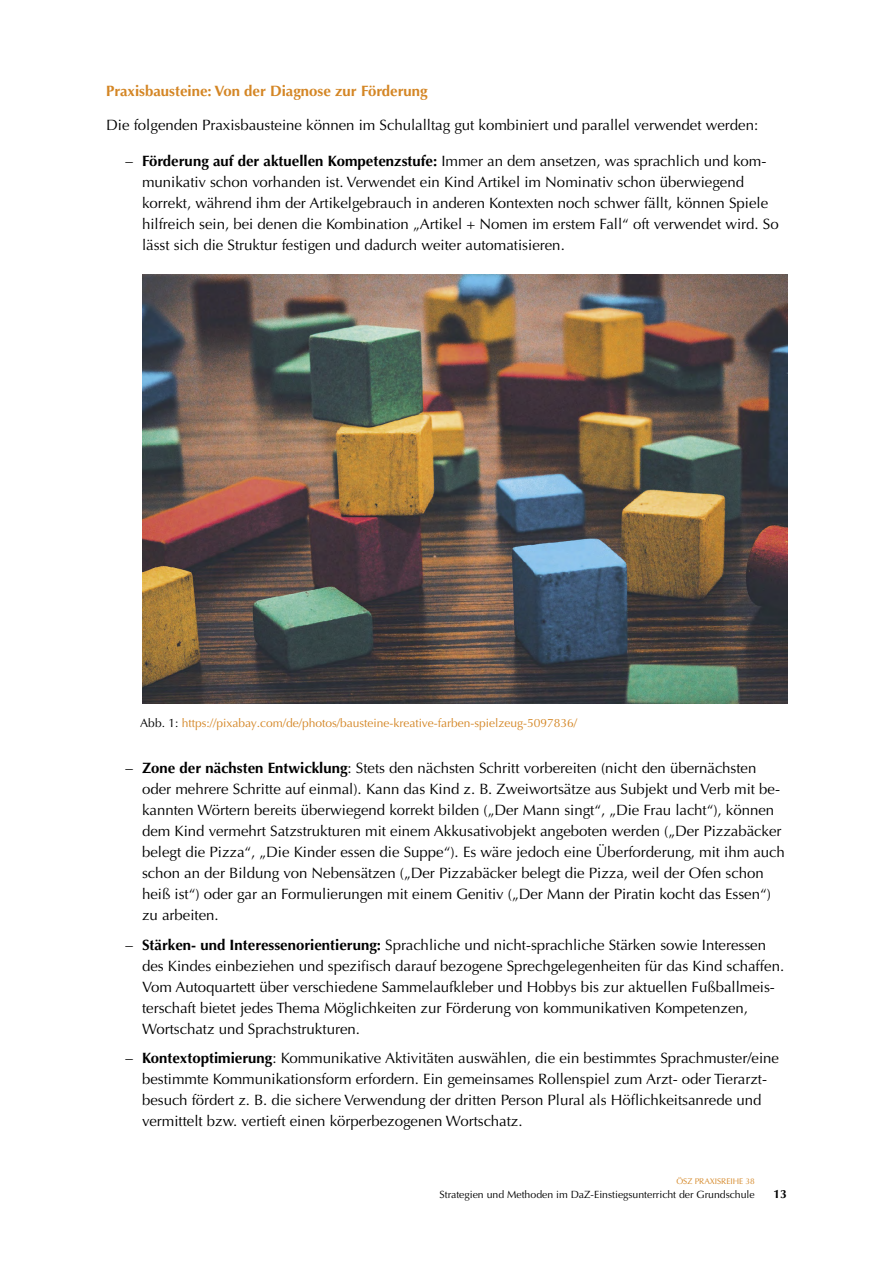
<style>
.page{position:relative;width:893px;height:1263px;background:#fff}
.page>*{position:absolute;margin:0;border:0;box-sizing:border-box;transform-origin:0 0}
.t1{font:15px/21px "Optima LTCYR";color:#000}
.t2{font:700 15px "Optima LTCYR";color:#d48625}
.t3{font:12px "Optima LTCYR";color:#d48625}
.t4{font:700 12px "Optima LTCYR";color:#000}
.t5{font:10.5px "Optima LTCYR";color:#000}
.t6{font:8.25px "Optima LTCYR";color:#d48625}
.s1{font-weight:700}
.s2{color:#000}
</style>
<div class="page">
<img style="left:142px;top:275px;width:645px;height:429px">
<p class="t2" style="left:106px;top:82px;width:323px">Praxisbausteine: Von der Diagnose zur Förderung</p>
<p class="t1" style="left:106px;top:115px;width:653px">Die folgenden Praxisbausteine können im Schulalltag gut kombiniert und parallel verwendet werden:</p>
<p class="t1" style="left:142px;top:151px;width:638px;text-indent:-17px">– <span class="s1">Förderung auf der aktuellen Kompetenzstufe:</span> Immer an dem ansetzen, was sprachlich und kom&shy;munikativ schon vorhanden ist. Verwendet ein Kind Artikel im Nominativ schon überwiegend korrekt, während ihm der Artikelgebrauch in anderen Kontexten noch schwer fällt, können Spiele hilfreich sein, bei denen die Kombination „Artikel + Nomen im erstem Fall“ oft verwendet wird. So lässt sich die Struktur festigen und dadurch weiter automatisieren.</p>
<p class="t3" style="left:140px;top:715px;width:438px"><span class="s2">Abb. 1:</span> https://pixabay.com/de/photos/bausteine-kreative-farben-spielzeug-5097836/</p>
<p class="t1" style="left:142px;top:758px;width:644px;text-indent:-16px">– <span class="s1">Zone der nächsten Entwicklung</span>: Stets den nächsten Schritt vorbereiten (nicht den übernächsten oder mehrere Schritte auf einmal). Kann das Kind z. B. Zweiwortsätze aus Subjekt und Verb mit be&shy;kannten Wörtern bereits überwiegend korrekt bilden („Der Mann singt“, „Die Frau lacht“), können dem Kind vermehrt Satzstrukturen mit einem Akkusativobjekt angeboten werden („Der Pizzabäcker belegt die Pizza“, „Die Kinder essen die Suppe“). Es wäre jedoch eine Überforderung, mit ihm auch schon an der Bildung von Nebensätzen („Der Pizzabäcker belegt die Pizza, weil der Ofen schon heiß ist“) oder gar an Formulierungen mit einem Genitiv („Der Mann der Piratin kocht das Essen“) zu arbeiten.</p>
<p class="t1" style="left:142px;top:934px;width:644px;text-indent:-16px">– <span class="s1">Stärken- und Interessenorientierung:</span> Sprachliche und nicht-sprachliche Stärken sowie Interessen des Kindes einbeziehen und spezifisch darauf bezogene Sprechgelegenheiten für das Kind schaffen.<br>Vom Autoquartett über verschiedene Sammelaufkleber und Hobbys bis zur aktuellen Fußballmeis&shy;terschaft bietet jedes Thema Möglichkeiten zur Förderung von kommunikativen Kompetenzen, Wortschatz und Sprachstrukturen.</p>
<p class="t1" style="left:142px;top:1048px;width:639px;text-indent:-16px">– <span class="s1">Kontextoptimierung</span>: Kommunikative Aktivitäten auswählen, die ein bestimmtes Sprachmuster/eine bestimmte Kommunikationsform erfordern. Ein gemeinsames Rollenspiel zum Arzt- oder Tierarzt&shy;besuch fördert z. B. die sichere Verwendung der dritten Person Plural als Höflichkeitsanrede und vermittelt bzw. vertieft einen körperbezogenen Wortschatz.</p>
<p class="t6" style="left:676px;top:1176px;width:80px">ÖSZ PRAXISREIHE 38</p>
<p class="t5" style="left:440px;top:1187px;width:317px">Strategien und Methoden im DaZ-Einstiegsunterricht der Grundschule</p>
<p class="t4" style="left:773px;top:1186px;width:15px">13</p>
</div>
